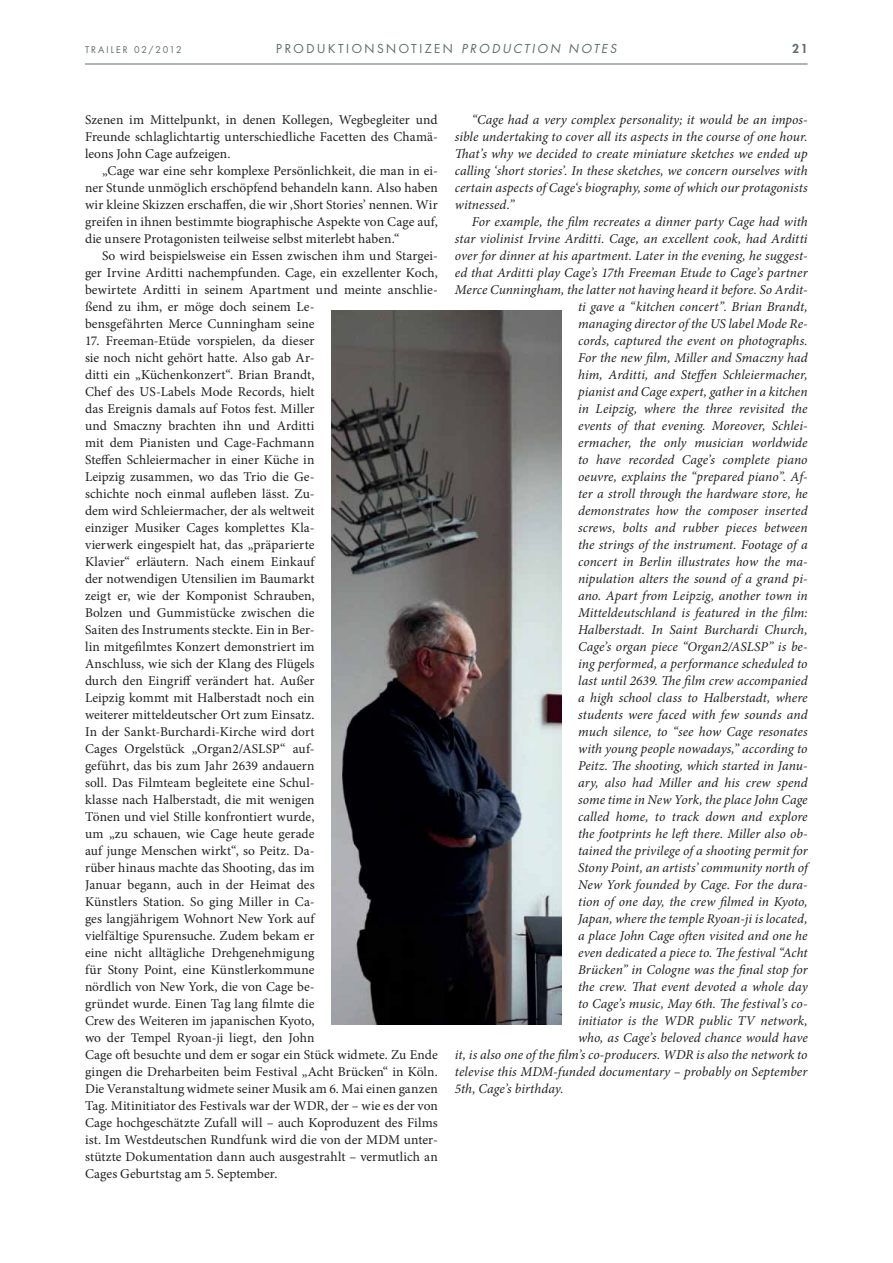
<style>
.page{position:relative;width:893px;height:1263px;background:#fff}
.page>*{position:absolute;margin:0;border:0;box-sizing:border-box;transform-origin:0 0}
.t1{font:13.5px/17px "Minion Pro";color:#231f20;text-align:justify}
.t2{font:italic 13.5px/17px "Minion Pro";letter-spacing:.005em;color:#231f20;text-align:justify}
.t3{font:12px "Futura Std";letter-spacing:.21em;color:#5e6e66}
.t4{font:800 12px "Futura Std";color:#5e6e66}
.t5{font:9px "Futura Std";letter-spacing:.215em;color:#5e6e66}
.s1{font-style:italic}
</style>
<div class="page">
<img style="left:332px;top:311px;width:229px;height:714px">
<hr style="left:85px;top:64px;width:723px;height:1px;background:#5e6e66">
<p class="t5" style="left:85px;top:45px;width:98px">TRAILER 02/2012</p>
<p class="t3" style="left:276px;top:43px;width:342px">PRODUKTIONSNOTIZEN <span class="s1">PRODUCTION NOTES</span></p>
<p class="t4" style="left:792px;top:43px;width:17px">21</p>
<p class="t1" style="left:85px;top:112px;width:354px">Szenen im Mittelpunkt, in denen Kollegen, Wegbegleiter und Freunde schlaglichtartig unterschiedliche Facetten des Chamä&shy;leons John Cage aufzeigen.</p>
<p class="t1" style="left:85px;top:163px;width:354px;text-indent:17px">„Cage war eine sehr komplexe Persönlichkeit, die man in ei&shy;ner Stunde unmöglich erschöpfend behandeln kann. Also haben wir kleine Skizzen erschaffen, die wir ‚Short Stories’ nennen. Wir greifen in ihnen bestimmte biographische Aspekte von Cage auf, die unsere Protagonisten teilweise selbst miterlebt haben.“</p>
<p class="t1" style="left:85px;top:248px;width:354px;text-align:left;text-indent:17px">So wird beispielsweise ein Essen zwischen ihm und Stargei&shy;ger Irvine Arditti nachempfunden. Cage, ein exzellenter Koch, bewirtete Arditti in seinem Apartment und meinte anschlie&shy;ßend zu ihm, er möge doch seinem Le-<br>bensgefährten Merce Cunningham seine</p>
<p class="t1" style="left:85px;top:333px;width:354px;text-align:left">17. Freeman-Etüde vorspielen, da dieser<br>sie noch nicht gehört hatte. Also gab Ar-<br>ditti ein „Küchenkonzert“. Brian Brandt,<br>Chef des US-Labels Mode Records, hielt<br>das Ereignis damals auf Fotos fest. Miller<br>und Smaczny brachten ihn und Arditti<br>mit dem Pianisten und Cage-Fachmann<br>Steffen Schleiermacher in einer Küche in<br>Leipzig zusammen, wo das Trio die Ge-<br>schichte noch einmal aufleben lässt. Zu-<br>dem wird Schleiermacher, der als weltweit<br>einziger Musiker Cages komplettes Kla-<br>vierwerk eingespielt hat, das „präparierte<br>Klavier“ erläutern. Nach einem Einkauf<br>der notwendigen Utensilien im Baumarkt<br>zeigt er, wie der Komponist Schrauben,<br>Bolzen und Gummistücke zwischen die<br>Saiten des Instruments steckte. Ein in Ber-<br>lin mitgefilmtes Konzert demonstriert im<br>Anschluss, wie sich der Klang des Flügels<br>durch den Eingriff verändert hat. Außer<br>Leipzig kommt mit Halberstadt noch ein<br>weiterer mitteldeutscher Ort zum Einsatz.<br>In der Sankt-Burchardi-Kirche wird dort<br>Cages Orgelstück „Organ2/ASLSP“ auf-<br>geführt, das bis zum Jahr 2639 andauern<br>soll. Das Filmteam begleitete eine Schul-<br>klasse nach Halberstadt, die mit wenigen<br>Tönen und viel Stille konfrontiert wurde,<br>um „zu schauen, wie Cage heute gerade<br>auf junge Menschen wirkt“, so Peitz. Da-<br>rüber hinaus machte das Shooting, das im<br>Januar begann, auch in der Heimat des<br>Künstlers Station. So ging Miller in Ca-<br>ges langjährigem Wohnort New York auf<br>vielfältige Spurensuche. Zudem bekam er<br>eine nicht alltägliche Drehgenehmigung<br>für Stony Point, eine Künstlerkommune<br>nördlich von New York, die von Cage be-<br>gründet wurde. Einen Tag lang filmte die<br>Crew des Weiteren im japanischen Kyoto,<br>wo der Tempel Ryoan-ji liegt, den John<br>Cage oft besuchte und dem er sogar ein Stück widmete. Zu Ende gingen die Dreharbeiten beim Festival „Acht Brücken“ in Köln.<br>Die Veranstaltung widmete seiner Musik am 6. Mai einen ganzen Tag. Mitinitiator des Festivals war der WDR, der – wie es der von Cage hochgeschätzte Zufall will – auch Koproduzent des Films ist. Im Westdeutschen Rundfunk wird die von der MDM unter&shy;stützte Dokumentation dann auch ausgestrahlt – vermutlich an Cages Geburtstag am 5. September.</p>
<p class="t2" style="left:455px;top:112px;width:354px;text-indent:17px">“Cage had a very complex personality; it would be an impos&shy;sible undertaking to cover all its aspects in the course of one hour.<br>That’s why we decided to create miniature sketches we ended up calling ‘short stories’. In these sketches, we concern ourselves with certain aspects of Cage‘s biography, some of which our protagonists witnessed.”</p>
<p class="t2" style="left:472px;top:214px;width:337px">For example, the film recreates a dinner party Cage had with</p>
<p class="t2" style="left:455px;top:231px;width:354px">star violinist Irvine Arditti. Cage, an excellent cook, had Arditti</p>
<p class="t2" style="left:455px;top:248px;width:354px">over for dinner at his apartment. Later in the evening, he suggest-</p>
<p class="t2" style="left:455px;top:265px;width:354px">ed that Arditti play Cage’s 17th Freeman Etude to Cage’s partner</p>
<p class="t2" style="left:455px;top:282px;width:354px">Merce Cunningham, the latter not having heard it before. So Ardit-</p>
<p class="t2" style="left:578px;top:299px;width:231px">ti gave a “kitchen concert”. Brian Brandt,</p>
<p class="t2" style="left:578px;top:316px;width:231px">managing director of the US label Mode Re-</p>
<p class="t2" style="left:578px;top:333px;width:231px">cords, captured the event on photographs.</p>
<p class="t2" style="left:578px;top:350px;width:231px">For the new film, Miller and Smaczny had</p>
<p class="t2" style="left:578px;top:367px;width:231px">him, Arditti, and Steffen Schleiermacher,</p>
<p class="t2" style="left:578px;top:384px;width:231px">pianist and Cage expert, gather in a kitchen</p>
<p class="t2" style="left:578px;top:401px;width:231px">in Leipzig, where the three revisited the</p>
<p class="t2" style="left:578px;top:418px;width:231px">events of that evening. Moreover, Schlei-</p>
<p class="t2" style="left:578px;top:435px;width:231px">ermacher, the only musician worldwide</p>
<p class="t2" style="left:578px;top:452px;width:231px">to have recorded Cage’s complete piano</p>
<p class="t2" style="left:578px;top:469px;width:231px">oeuvre, explains the “prepared piano”. Af-</p>
<p class="t2" style="left:578px;top:486px;width:231px">ter a stroll through the hardware store, he</p>
<p class="t2" style="left:578px;top:503px;width:231px">demonstrates how the composer inserted</p>
<p class="t2" style="left:578px;top:520px;width:231px">screws, bolts and rubber pieces between</p>
<p class="t2" style="left:578px;top:537px;width:231px">the strings of the instrument. Footage of a</p>
<p class="t2" style="left:578px;top:554px;width:231px">concert in Berlin illustrates how the ma-</p>
<p class="t2" style="left:578px;top:571px;width:231px">nipulation alters the sound of a grand pi-</p>
<p class="t2" style="left:578px;top:588px;width:231px">ano. Apart from Leipzig, another town in</p>
<p class="t2" style="left:578px;top:605px;width:231px">Mitteldeutschland is featured in the film:</p>
<p class="t2" style="left:578px;top:622px;width:231px">Halberstadt. In Saint Burchardi Church,</p>
<p class="t2" style="left:578px;top:639px;width:231px">Cage’s organ piece “Organ2/ASLSP” is be-</p>
<p class="t2" style="left:578px;top:656px;width:231px">ing performed, a performance scheduled to</p>
<p class="t2" style="left:578px;top:673px;width:231px">last until 2639. The film crew accompanied</p>
<p class="t2" style="left:578px;top:690px;width:231px">a high school class to Halberstadt, where</p>
<p class="t2" style="left:578px;top:707px;width:231px">students were faced with few sounds and</p>
<p class="t2" style="left:578px;top:724px;width:231px">much silence, to “see how Cage resonates</p>
<p class="t2" style="left:578px;top:741px;width:231px">with young people nowadays,” according to</p>
<p class="t2" style="left:578px;top:758px;width:231px">Peitz. The shooting, which started in Janu-</p>
<p class="t2" style="left:578px;top:775px;width:231px">ary, also had Miller and his crew spend</p>
<p class="t2" style="left:578px;top:792px;width:231px">some time in New York, the place John Cage</p>
<p class="t2" style="left:578px;top:809px;width:231px">called home, to track down and explore</p>
<p class="t2" style="left:578px;top:826px;width:231px">the footprints he left there. Miller also ob-</p>
<p class="t2" style="left:578px;top:843px;width:231px">tained the privilege of a shooting permit for</p>
<p class="t2" style="left:578px;top:860px;width:231px">Stony Point, an artists’ community north of</p>
<p class="t2" style="left:578px;top:877px;width:231px">New York founded by Cage. For the dura-</p>
<p class="t2" style="left:578px;top:894px;width:231px">tion of one day, the crew filmed in Kyoto,</p>
<p class="t2" style="left:578px;top:911px;width:231px">Japan, where the temple Ryoan-ji is located,</p>
<p class="t2" style="left:578px;top:928px;width:231px">a place John Cage often visited and one he</p>
<p class="t2" style="left:578px;top:945px;width:231px">even dedicated a piece to. The festival “Acht</p>
<p class="t2" style="left:578px;top:962px;width:231px">Brücken” in Cologne was the final stop for</p>
<p class="t2" style="left:578px;top:979px;width:231px">the crew. That event devoted a whole day</p>
<p class="t2" style="left:578px;top:996px;width:231px">to Cage’s music, May 6th. The festival’s co-</p>
<p class="t2" style="left:578px;top:1013px;width:231px">initiator is the WDR public TV network,</p>
<p class="t2" style="left:578px;top:1030px;width:231px">who, as Cage’s beloved chance would have</p>
<p class="t2" style="left:455px;top:1047px;width:354px">it, is also one of the film’s co-producers. WDR is also the network to</p>
<p class="t2" style="left:455px;top:1064px;width:354px">televise this MDM-funded documentary – probably on September</p>
<p class="t2" style="left:455px;top:1081px;width:110px">5th, Cage’s birthday.</p>
</div>
